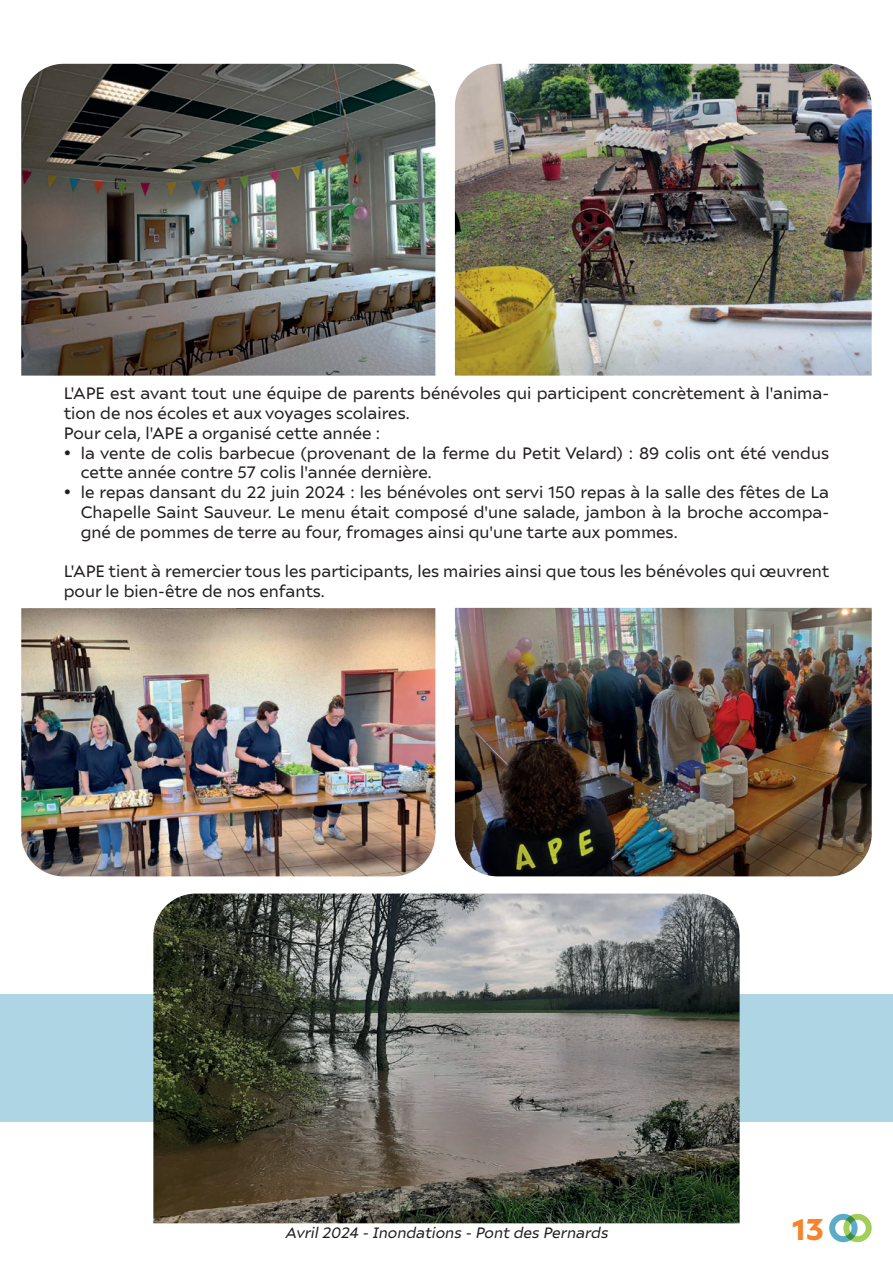
<style>
.page{position:relative;width:893px;height:1263px;background:#fff}
.page>*{position:absolute;margin:0;border:0;box-sizing:border-box;transform-origin:0 0}
.t1{font:900 30px "Ariana Pro";color:#f5842d}
.t2{font:16.5px/19.8px "Ariana Pro";color:#231f20}
.t3{font:italic 15px "Ariana Pro";color:#231f20}
</style>
<div class="page">
<div style="left:0;top:995px;width:893px;height:127px;background:#aed5e3"></div>
<div style="left:829px;top:1214px;width:28px;height:28px;border:6px solid #5dacc7;border-radius:50%"></div>
<div style="left:843px;top:1214px;width:29px;height:28px;border:6px solid #a2cf5a;border-radius:50%"></div>
<img style="left:153px;top:893px;width:587px;height:330px">
<img style="left:21px;top:64px;width:414px;height:312px">
<img style="left:455px;top:64px;width:417px;height:312px">
<img style="left:21px;top:608px;width:414px;height:268px">
<img style="left:455px;top:608px;width:417px;height:268px">
<p class="t2" style="left:64px;top:383px;width:767px">L'APE est avant tout une équipe de parents bénévoles qui participent concrètement à l'anima&shy;tion de nos écoles et aux voyages scolaires.<br>Pour cela, l'APE a organisé cette année :</p>
<p class="t2" style="left:81px;top:442px;width:750px;text-indent:-17px">• la vente de colis barbecue (provenant de la ferme du Petit Velard) : 89 colis ont été vendus cette année contre 57 colis l'année dernière.</p>
<p class="t2" style="left:81px;top:482px;width:750px;text-align:justify;text-indent:-17px">• le repas dansant du 22 juin 2024 : les bénévoles ont servi 150 repas à la salle des fêtes de La Chapelle Saint Sauveur. Le menu était composé d'une salade, jambon à la broche accompa&shy;gné de pommes de terre au four, fromages ainsi qu'une tarte aux pommes.</p>
<p class="t2" style="left:64px;top:561px;width:767px">L'APE tient à remercier tous les participants, les mairies ainsi que tous les bénévoles qui œuvrent pour le bien-être de nos enfants.</p>
<p class="t3" style="left:285px;top:1223px;width:324px">Avril 2024 - Inondations - Pont des Pernards</p>
<h1 class="t1" style="left:792px;top:1207px;width:33px">13</h1>
</div>
